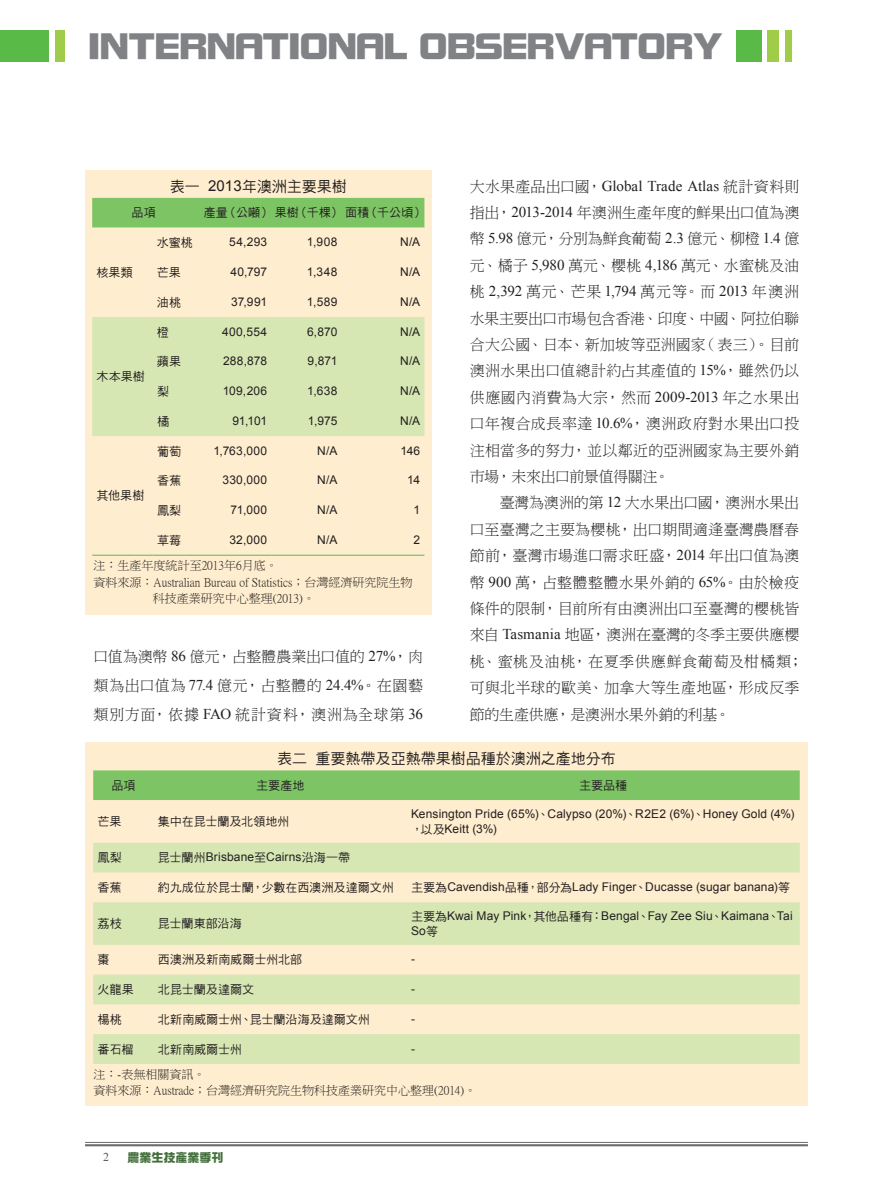
<style>
.page{position:relative;width:893px;height:1191px;background:#fff}
.page>*{position:absolute;margin:0;border:0;box-sizing:border-box;transform-origin:0 0}
.t1{font:36px "DF Zong Yi W9 WINP BF";color:#808285}
.t2{font:15px/26.4px "DF Ming W3 WIN BF";letter-spacing:.01em;color:#231f20;text-align:justify}
.t3{font:15px "DF Hei W5 WIN BF";color:#231f20}
.t4{font:15px "Times New Roman";color:#231f20}
.t5{font:12px/15px "Arial";letter-spacing:.01em;color:#231f20}
.t6{font:12px "DF Hei W5 WIN BF";color:#231f20}
.t7{font:12px/16.5px "P Ming Li U";color:#231f20}
.t8{font:12px "DF Zong Yi W9 WINP BF";color:#44703c}
.t9{font:12px "Times New Roman";color:#57585a}
.s1{font-family:"Arial"}
.s2{font-family:"Times New Roman"}
.s3{font-family:"DF Ming W3 WIN BF"}
.s4{font-family:"DF Hei W5 WIN BF"}
</style>
<div class="page">
<hr style="left:85px;top:1142px;width:723px;height:1px;background:#6c6d70">
<hr style="left:85px;top:1144px;width:723px;height:2px;background:#6c6d70">
<div style="left:736px;top:30px;width:25px;height:32px;background:#59ba47"></div>
<div style="left:768px;top:30px;width:11px;height:32px;background:#9fcd49"></div>
<div style="left:785px;top:30px;width:6px;height:32px;background:#9fcd49"></div>
<div style="left:55px;top:30px;width:9px;height:32px;background:#9fcd49"></div>
<div style="left:0;top:30px;width:48px;height:32px;background:#59ba47"></div>
<div style="left:85px;top:170px;width:347px;height:444px;background:#feedce"></div>
<div style="left:92px;top:198px;width:332px;height:30px;background:#7dc465"></div>
<div style="left:92px;top:317px;width:332px;height:119px;background:#d6e7b4"></div>
<hr style="left:92px;top:555px;width:61px;height:1px;background:#59ba47">
<hr style="left:153px;top:555px;width:42px;height:1px;background:#59ba47">
<hr style="left:195px;top:555px;width:76px;height:1px;background:#59ba47">
<hr style="left:271px;top:555px;width:71px;height:1px;background:#59ba47">
<hr style="left:342px;top:555px;width:82px;height:1px;background:#59ba47">
<div style="left:85px;top:742px;width:723px;height:364px;background:#feedce"></div>
<div style="left:93px;top:770px;width:707px;height:30px;background:#7dc465"></div>
<svg style="left:93px;top:842px;width:707px;height:222px;fill:#d6e7b4"></svg>
<h1 class="t1" style="left:89px;top:28px;width:636px">INTERNATIONAL OBSERVATORY</h1>
<p class="t3" style="left:170px;top:179px;width:178px">表一 <span class="s1">2013</span>年澳洲主要果樹</p>
<p class="t6" style="left:132px;top:207px;width:26px">品項</p>
<p class="t6" style="left:204px;top:207px;width:222px">產量（公噸）果樹（千棵）面積（千公頃）</p>
<p class="t6" style="left:96px;top:266px;width:38px">核果類</p>
<p class="t6" style="left:97px;top:370px;width:50px">木本果樹</p>
<p class="t6" style="left:157px;top:236px;width:37px">水蜜桃</p>
<p class="t5" style="left:229px;top:235px;width:39px">54,293</p>
<p class="t5" style="left:307px;top:235px;width:32px">1,908</p>
<p class="t5" style="left:400px;top:235px;width:22px">N/A</p>
<p class="t6" style="left:157px;top:266px;width:25px">芒果</p>
<p class="t5" style="left:230px;top:264px;width:38px">40,797</p>
<p class="t5" style="left:307px;top:264px;width:32px">1,348</p>
<p class="t5" style="left:400px;top:264px;width:22px">N/A</p>
<p class="t6" style="left:157px;top:296px;width:26px">油桃</p>
<p class="t5" style="left:231px;top:294px;width:37px">37,991</p>
<p class="t5" style="left:307px;top:294px;width:32px">1,589</p>
<p class="t5" style="left:400px;top:294px;width:22px">N/A</p>
<p class="t6" style="left:157px;top:326px;width:13px">橙</p>
<p class="t5" style="left:222px;top:324px;width:46px">400,554</p>
<p class="t5" style="left:307px;top:324px;width:32px">6,870</p>
<p class="t5" style="left:400px;top:324px;width:22px">N/A</p>
<p class="t6" style="left:157px;top:356px;width:26px">蘋果</p>
<p class="t5" style="left:223px;top:354px;width:46px">288,878</p>
<p class="t5" style="left:308px;top:354px;width:31px">9,871</p>
<p class="t5" style="left:400px;top:354px;width:22px">N/A</p>
<p class="t6" style="left:157px;top:385px;width:13px">梨</p>
<p class="t5" style="left:223px;top:383px;width:46px">109,206</p>
<p class="t5" style="left:307px;top:383px;width:32px">1,638</p>
<p class="t5" style="left:400px;top:383px;width:22px">N/A</p>
<p class="t6" style="left:157px;top:415px;width:13px">橘</p>
<p class="t5" style="left:232px;top:413px;width:36px">91,101</p>
<p class="t5" style="left:308px;top:413px;width:31px">1,975</p>
<p class="t5" style="left:400px;top:413px;width:22px">N/A</p>
<p class="t6" style="left:157px;top:445px;width:26px">葡萄</p>
<p class="t5" style="left:213px;top:443px;width:55px">1,763,000</p>
<p class="t5" style="left:317px;top:443px;width:22px">N/A</p>
<p class="t5" style="left:400px;top:443px;width:21px">146</p>
<p class="t6" style="left:157px;top:475px;width:26px">香蕉</p>
<p class="t5" style="left:222px;top:473px;width:46px">330,000</p>
<p class="t5" style="left:317px;top:473px;width:22px">N/A</p>
<p class="t5" style="left:407px;top:473px;width:14px">14</p>
<p class="t6" style="left:157px;top:504px;width:26px">鳳梨</p>
<p class="t5" style="left:231px;top:502px;width:38px">71,000</p>
<p class="t5" style="left:317px;top:502px;width:22px">N/A</p>
<p class="t5" style="left:414px;top:502px;width:8px">1</p>
<p class="t6" style="left:157px;top:534px;width:26px">草莓</p>
<p class="t5" style="left:230px;top:532px;width:39px">32,000</p>
<p class="t5" style="left:317px;top:532px;width:22px">N/A</p>
<p class="t5" style="left:414px;top:532px;width:8px">2</p>
<p class="t7" style="left:94px;top:557px;width:186px">注：生產年度統計至2013年6月底。</p>
<p class="t7" style="left:94px;top:574px;width:320px">資料來源：Australian Bureau of Statistics；台灣經濟研究院生物</p>
<p class="t7" style="left:153px;top:590px;width:164px">科技產業研究中心整理(2013)。</p>
<p class="t6" style="left:97px;top:489px;width:49px">其他果樹</p>
<p class="t2" style="left:94px;top:641px;width:331px;line-height:29px">口值為澳幣 <span class="s2">86</span> 億元，占整體農業出口值的 <span class="s2">27%</span>，肉類為出口值為 <span class="s2">77.4</span> 億元，占整體的 <span class="s2">24.4%</span>。在園藝類別方面，依據 <span class="s2">FAO</span> 統計資料，澳洲為全球第 <span class="s2">36</span></p>
<p class="t4" style="left:470px;top:175px;width:331px"><span class="s3">大水果產品出口國，</span>Global Trade Atlas <span class="s3">統計資料則</span></p>
<p class="t2" style="left:470px;top:199px;width:331px">指出，<span class="s2">2013-2014</span> 年澳洲生產年度的鮮果出口值為澳幣 <span class="s2">5.98</span> 億元，分別為鮮食葡萄 <span class="s2">2.3</span> 億元、柳橙 <span class="s2">1.4</span> 億元、橘子 <span class="s2">5,980</span> 萬元、櫻桃 <span class="s2">4,186</span> 萬元、水蜜桃及油桃 <span class="s2">2,392</span> 萬元、芒果 <span class="s2">1,794</span> 萬元等。而 <span class="s2">2013</span> 年澳洲水果主要出口市場包含香港、印度、中國、阿拉伯聯合大公國、日本、新加坡等亞洲國家（表三）。目前澳洲水果出口值總計約占其產值的 <span class="s2">15%</span>，雖然仍以供應國內消費為大宗，然而 <span class="s2">2009-2013</span> 年之水果出口年複合成長率達 <span class="s2">10.6%</span>，澳洲政府對水果出口投注相當多的努力，並以鄰近的亞洲國家為主要外銷市場，未來出口前景值得關注。</p>
<p class="t2" style="left:470px;top:490px;width:335px;text-align:left;text-indent:30px">臺灣為澳洲的第 <span class="s2">12</span> 大水果出口國，澳洲水果出口至臺灣之主要為櫻桃，出口期間適逢臺灣農曆春節前，臺灣市場進口需求旺盛，<span class="s2">2014</span> 年出口值為澳幣 <span class="s2">900</span> 萬，占整體整體水果外銷的 <span class="s2">65%</span>。由於檢疫條件的限制，目前所有由澳洲出口至臺灣的櫻桃皆來自 <span class="s2">Tasmania</span> 地區，澳洲在臺灣的冬季主要供應櫻桃、蜜桃及油桃，在夏季供應鮮食葡萄及柑橘類；可與北半球的歐美、加拿大等生產地區，形成反季節的生產供應，是澳洲水果外銷的利基。</p>
<p class="t3" style="left:277px;top:751px;width:340px">表二重要熱帶及亞熱帶果樹品種於澳洲之產地分布</p>
<p class="t6" style="left:111px;top:779px;width:26px">品項</p>
<p class="t6" style="left:256px;top:779px;width:50px">主要產地</p>
<p class="t6" style="left:579px;top:779px;width:50px">主要品種</p>
<p class="t6" style="left:97px;top:815px;width:25px">芒果</p>
<p class="t6" style="left:158px;top:815px;width:133px">集中在昆士蘭及北領地州</p>
<p class="t5" style="left:411px;top:806px;width:385px">Kensington Pride (65%)<span class="s4">、</span>Calypso (20%)<span class="s4">、</span>R2E2 (6%)<span class="s4">、</span>Honey Gold (4%)<span class="s4">，以及</span>Keitt (3%)</p>
<p class="t6" style="left:98px;top:851px;width:26px">鳳梨</p>
<p class="t5" style="left:158px;top:849px;width:194px"><span class="s4">昆士蘭州</span>Brisbane<span class="s4">至</span>Cairns<span class="s4">沿海一帶</span></p>
<p class="t6" style="left:98px;top:881px;width:26px">香蕉</p>
<p class="t6" style="left:158px;top:881px;width:237px">約九成位於昆士蘭，少數在西澳洲及達爾文州</p>
<p class="t5" style="left:411px;top:879px;width:381px"><span class="s4">主要為</span>Cavendish<span class="s4">品種，部分為</span>Lady Finger<span class="s4">、</span>Ducasse (sugar banana)<span class="s4">等</span></p>
<p class="t6" style="left:98px;top:917px;width:26px">荔枝</p>
<p class="t6" style="left:158px;top:917px;width:85px">昆士蘭東部沿海</p>
<p class="t5" style="left:411px;top:908px;width:383px"><span class="s4">主要為</span>Kwai May Pink<span class="s4">，其他品種有：</span>Bengal<span class="s4">、</span>Fay Zee Siu<span class="s4">、</span>Kaimana<span class="s4">、</span>Tai<br>So<span class="s4">等</span></p>
<p class="t6" style="left:98px;top:953px;width:13px">棗</p>
<p class="t6" style="left:158px;top:953px;width:146px">西澳洲及新南威爾士州北部</p>
<p class="t5" style="left:411px;top:951px;width:5px">-</p>
<p class="t6" style="left:98px;top:983px;width:38px">火龍果</p>
<p class="t6" style="left:158px;top:983px;width:98px">北昆士蘭及達爾文</p>
<p class="t5" style="left:411px;top:981px;width:5px">-</p>
<p class="t6" style="left:98px;top:1013px;width:26px">楊桃</p>
<p class="t6" style="left:158px;top:1013px;width:213px">北新南威爾士州、昆士蘭沿海及達爾文州</p>
<p class="t5" style="left:411px;top:1011px;width:5px">-</p>
<p class="t6" style="left:98px;top:1043px;width:37px">番石榴</p>
<p class="t6" style="left:158px;top:1043px;width:85px">北新南威爾士州</p>
<p class="t5" style="left:411px;top:1041px;width:5px">-</p>
<p class="t7" style="left:94px;top:1066px;width:384px">注：-表無相關資訊。<br>資料來源：Austrade；台灣經濟研究院生物科技產業研究中心整理(2014)。</p>
<p class="t9" style="left:103px;top:1149px;width:7px">2</p>
<p class="t8" style="left:128px;top:1151px;width:97px">農業生技產業季刊</p>
</div>
